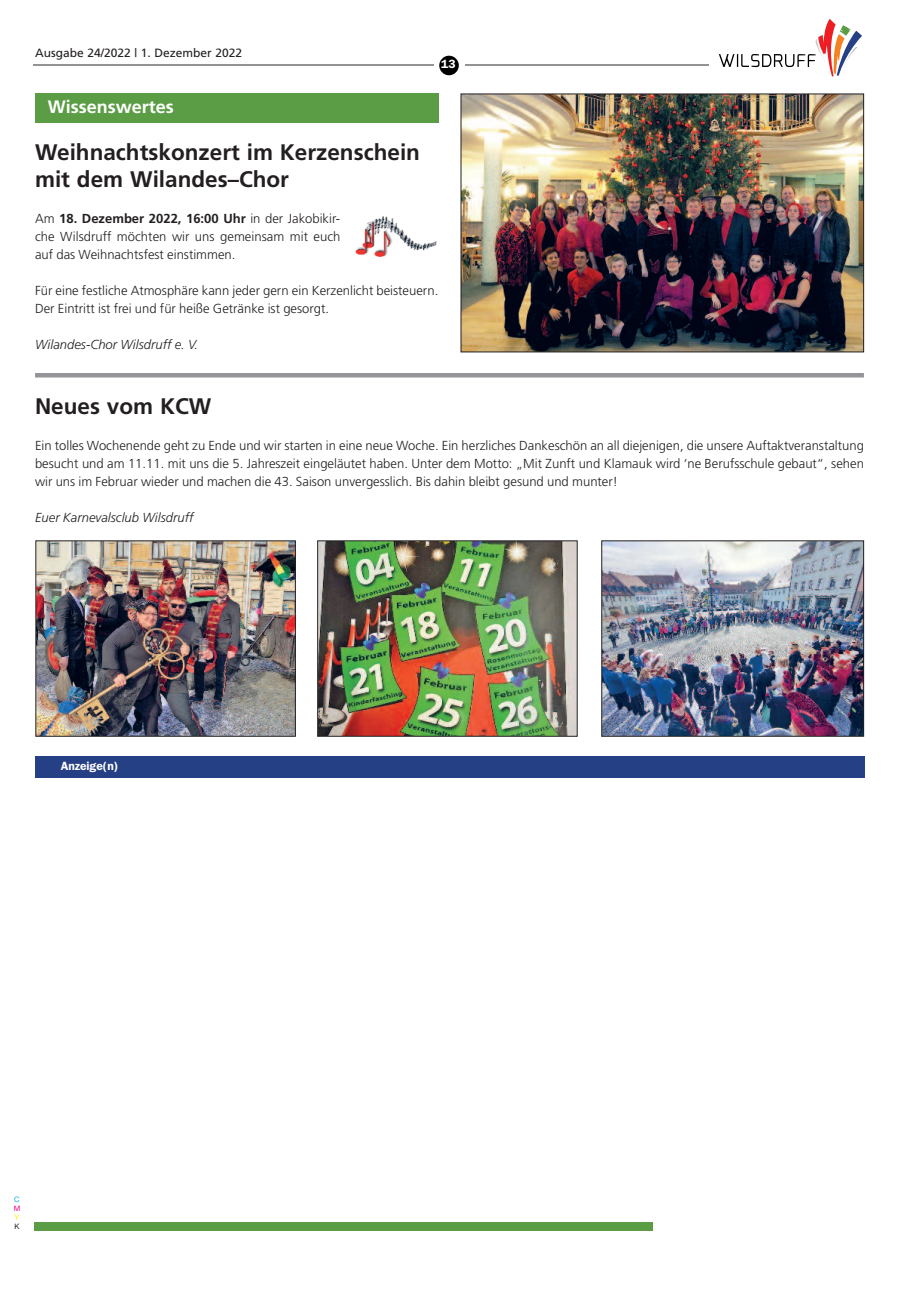
<style>
.page{position:relative;width:915px;height:1293px;background:#fff}
.page>*{position:absolute;margin:0;border:0;box-sizing:border-box;transform-origin:0 0}
.t1{font:700 22.5px/27px "Frutiger";color:#231f20}
.t2{font:700 18px "Frutiger";color:#fff}
.t3{font:300 13.05px/18px "Frutiger";color:#231f20;text-align:justify}
.t4{font:italic 300 13.05px "Frutiger";color:#231f20}
.t5{font:12px "Frutiger";color:#231f20}
.t6{font:600 12px "Franklin Gothic";color:#fff}
.t7{font:7.5px "Helvetica Neue";color:#00aeef}
.t8{font:7.5px "Helvetica Neue";color:#ed028c}
.t9{font:7.5px "Helvetica Neue";color:#fff101}
.t10{font:7.5px "Helvetica Neue";color:#231f20}
.s1{font-weight:700}
</style>
<div class="page">
<svg style="left:718px;top:19px;width:143px;height:58px"></svg>
<hr style="left:33px;top:65px;width:400px;height:1px;background:#939393">
<div style="left:439px;top:56px;width:19px;height:19px;background:#000;border-radius:50%"></div>
<hr style="left:465px;top:65px;width:243px;height:1px;background:#939393">
<img style="left:462px;top:96px;width:399px;height:254px">
<div style="left:460px;top:94px;width:403px;height:258px;border:1px solid #231f20"></div>
<img style="left:355px;top:216px;width:82px;height:41px">
<div style="left:35px;top:94px;width:403px;height:29px;background:#5a9d44"></div>
<img style="left:319px;top:542px;width:256px;height:192px">
<div style="left:317px;top:540px;width:260px;height:196px;border:1px solid #231f20"></div>
<img style="left:603px;top:542px;width:258px;height:192px">
<div style="left:601px;top:540px;width:262px;height:196px;border:1px solid #231f20"></div>
<img style="left:37px;top:542px;width:256px;height:192px">
<hr style="left:35px;top:373px;width:828px;height:4px;background:#939598">
<div style="left:35px;top:756px;width:829px;height:21px;background:#264085"></div>
<div style="left:34px;top:1222px;width:618px;height:8px;background:#5a9d44"></div>
<p class="t5" style="left:35px;top:48px;width:209px">Ausgabe 24/2022 | 1. Dezember 2022</p>
<h2 class="t2" style="left:48px;top:100px;width:127px">Wissenswertes</h2>
<p class="t6" style="left:441px;top:57px;width:16px">13</p>
<h1 class="t1" style="left:35px;top:141px;width:386px">Weihnachtskonzert im Kerzenschein mit dem Wilandes–Chor</h1>
<p class="t3" style="left:35px;top:211px;width:307px">Am <span class="s1">18. Dezember 2022, 16:00 Uhr</span> in der Jakobikir&shy;che Wilsdruff möchten wir uns gemeinsam mit euch auf das Weihnachtsfest einstimmen.</p>
<p class="t3" style="left:35px;top:283px;width:405px">Für eine festliche Atmosphäre kann jeder gern ein Kerzenlicht beisteuern.<br>Der Eintritt ist frei und für heiße Getränke ist gesorgt.</p>
<p class="t4" style="left:35px;top:340px;width:165px">Wilandes-Chor Wilsdruff e. V.</p>
<h1 class="t1" style="left:35px;top:395px;width:178px">Neues vom KCW</h1>
<p class="t3" style="left:35px;top:438px;width:830px">Ein tolles Wochenende geht zu Ende und wir starten in eine neue Woche. Ein herzliches Dankeschön an all diejenigen, die unsere Auftaktveranstaltung besucht und am 11.11. mit uns die 5. Jahreszeit eingeläutet haben. Unter dem Motto: „Mit Zunft und Klamauk wird ‘ne Berufsschule gebaut“, sehen wir uns im Februar wieder und machen die 43. Saison unvergesslich. Bis dahin bleibt gesund und munter!</p>
<p class="t4" style="left:35px;top:512px;width:160px">Euer Karnevalsclub Wilsdruff</p>
<p class="t6" style="left:61px;top:758px;width:59px">Anzeige(n)</p>
<p class="t7" style="left:14px;top:1197px;width:7px">C</p>
<p class="t8" style="left:14px;top:1206px;width:8px">M</p>
<p class="t9" style="left:15px;top:1215px;width:6px">Y</p>
<p class="t10" style="left:15px;top:1224px;width:7px">K</p>
</div>
